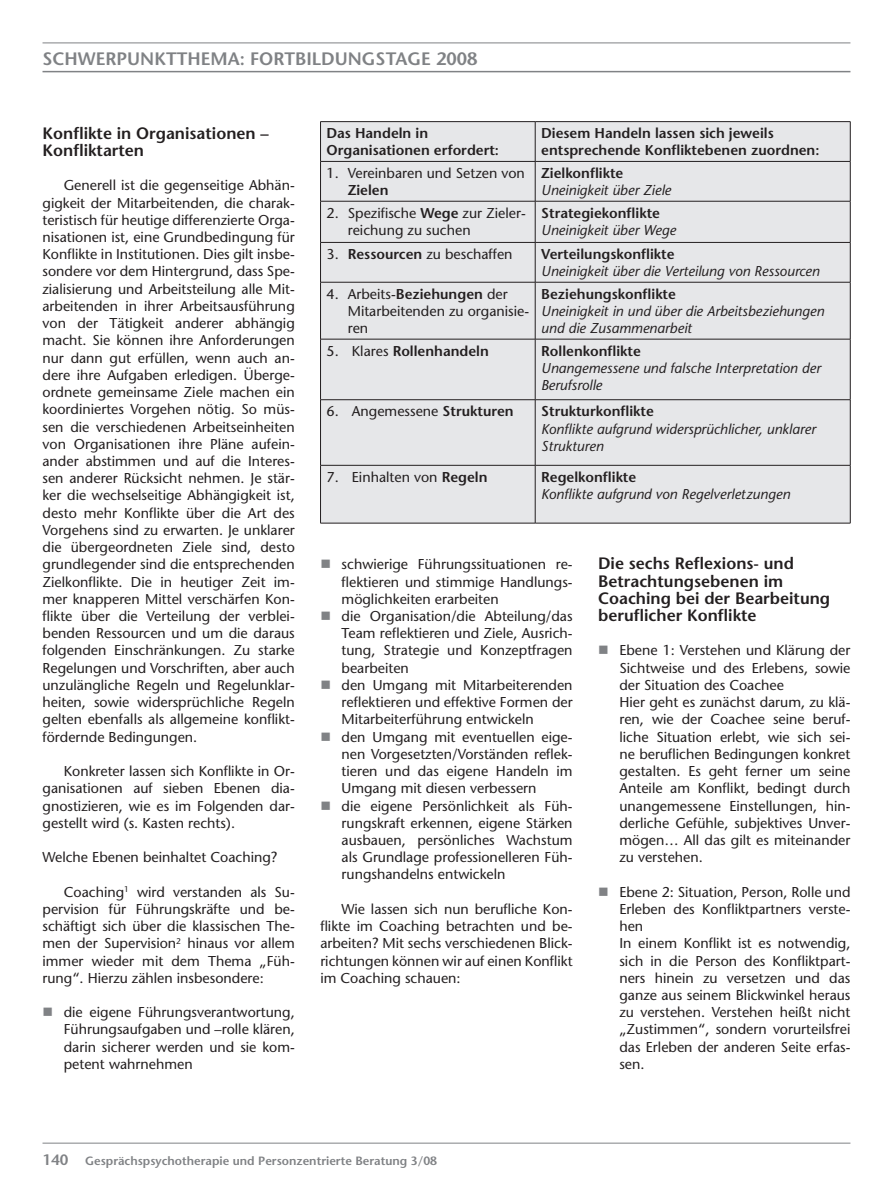
<style>
.page{position:relative;width:893px;height:1191px;background:#fff}
.page>*{position:absolute;margin:0;border:0;box-sizing:border-box;transform-origin:0 0}
.t1{font:600 18px "Stone Sans";color:#808285}
.t2{font:600 16.5px/17.2px "Stone Sans";color:#231f20}
.t3{font:14.25px/17.2px "Stone Sans";color:#231f20;text-align:justify}
.t4{font:italic 14.25px/17.1px "Stone Sans";color:#231f20}
.t5{font:600 14.25px/17.1px "Stone Sans";color:#231f20}
.t6{font:14.25px "Wingdings";color:#808285}
.t7{font:600 12px "Stone Sans";color:#808285}
.s1{font-weight:600}
.s2{font-weight:400}
.s3{font-size:15px}
</style>
<div class="page">
<hr style="left:43px;top:1142px;width:807px;height:1px;background:#808285">
<hr style="left:43px;top:43px;width:807px;height:1px;background:#808285">
<hr style="left:43px;top:71px;width:807px;height:1px;background:#808285">
<div style="left:321px;top:122px;width:529px;height:401px;background:#e6e7e9"></div>
<hr style="left:320px;top:121px;width:215px;height:1px;background:#231f20">
<hr style="left:320px;top:122px;width:1px;height:39px;background:#231f20">
<hr style="left:535px;top:121px;width:315px;height:1px;background:#231f20">
<hr style="left:535px;top:122px;width:1px;height:39px;background:#231f20">
<hr style="left:850px;top:122px;width:1px;height:39px;background:#231f20">
<hr style="left:320px;top:161px;width:215px;height:1px;background:#231f20">
<hr style="left:320px;top:162px;width:1px;height:39px;background:#231f20">
<hr style="left:535px;top:161px;width:315px;height:1px;background:#231f20">
<hr style="left:535px;top:162px;width:1px;height:39px;background:#231f20">
<hr style="left:850px;top:162px;width:1px;height:39px;background:#231f20">
<hr style="left:320px;top:201px;width:215px;height:1px;background:#231f20">
<hr style="left:320px;top:201px;width:1px;height:41px;background:#231f20">
<hr style="left:535px;top:201px;width:315px;height:1px;background:#231f20">
<hr style="left:535px;top:201px;width:1px;height:41px;background:#231f20">
<hr style="left:850px;top:201px;width:1px;height:41px;background:#231f20">
<hr style="left:320px;top:242px;width:215px;height:1px;background:#231f20">
<hr style="left:320px;top:243px;width:1px;height:39px;background:#231f20">
<hr style="left:535px;top:242px;width:315px;height:1px;background:#231f20">
<hr style="left:535px;top:243px;width:1px;height:39px;background:#231f20">
<hr style="left:850px;top:243px;width:1px;height:39px;background:#231f20">
<hr style="left:320px;top:282px;width:215px;height:1px;background:#231f20">
<hr style="left:320px;top:282px;width:1px;height:57px;background:#231f20">
<hr style="left:535px;top:282px;width:315px;height:1px;background:#231f20">
<hr style="left:535px;top:282px;width:1px;height:57px;background:#231f20">
<hr style="left:850px;top:282px;width:1px;height:57px;background:#231f20">
<hr style="left:320px;top:339px;width:215px;height:1px;background:#231f20">
<hr style="left:320px;top:339px;width:1px;height:60px;background:#231f20">
<hr style="left:535px;top:339px;width:315px;height:1px;background:#231f20">
<hr style="left:535px;top:339px;width:1px;height:60px;background:#231f20">
<hr style="left:850px;top:339px;width:1px;height:60px;background:#231f20">
<hr style="left:320px;top:399px;width:215px;height:1px;background:#231f20">
<hr style="left:320px;top:400px;width:1px;height:65px;background:#231f20">
<hr style="left:535px;top:399px;width:315px;height:1px;background:#231f20">
<hr style="left:535px;top:400px;width:1px;height:65px;background:#231f20">
<hr style="left:850px;top:400px;width:1px;height:65px;background:#231f20">
<hr style="left:320px;top:465px;width:215px;height:1px;background:#231f20">
<hr style="left:320px;top:465px;width:1px;height:58px;background:#231f20">
<hr style="left:535px;top:465px;width:315px;height:1px;background:#231f20">
<hr style="left:535px;top:465px;width:1px;height:58px;background:#231f20">
<hr style="left:850px;top:465px;width:1px;height:58px;background:#231f20">
<hr style="left:320px;top:523px;width:215px;height:1px;background:#231f20">
<hr style="left:535px;top:523px;width:315px;height:1px;background:#231f20">
<p class="t1" style="left:43px;top:47px;width:436px">Schwerpunktthema: FortbildunGstage 2008</p>
<p class="t2" style="left:43px;top:124px;width:228px">Konflikte in Organisationen –<br>Konfliktarten</p>
<p class="t3" style="left:43px;top:177px;width:254px;text-indent:21px">Generell ist die gegenseitige Abhän&shy;gigkeit der Mitarbeitenden, die charak&shy;teristisch für heutige differenzierte Orga&shy;nisationen ist, eine Grundbedingung für Konflikte in Institutionen. Dies gilt insbe&shy;sondere vor dem Hintergrund, dass Spe&shy;zialisierung und Arbeitsteilung alle Mit&shy;arbeitenden in ihrer Arbeitsausführung von der Tätigkeit anderer abhängig macht. Sie können ihre Anforderungen nur dann gut erfüllen, wenn auch an&shy;dere ihre Aufgaben erledigen. Überge&shy;ordnete gemeinsame Ziele machen ein koordiniertes Vorgehen nötig. So müs&shy;sen die verschiedenen Arbeitseinheiten von Organisationen ihre Pläne aufein&shy;ander abstimmen und auf die Interes&shy;sen anderer Rücksicht nehmen. Je stär&shy;ker die wechselseitige Abhängigkeit ist, desto mehr Konflikte über die Art des Vorgehens sind zu erwarten. Je unklarer die übergeordneten Ziele sind, desto grundlegender sind die entsprechenden Zielkonflikte. Die in heutiger Zeit im&shy;mer knapperen Mittel verschärfen Kon&shy;flikte über die Verteilung der verblei&shy;benden Ressourcen und um die daraus folgenden Einschränkungen. Zu starke Regelungen und Vorschriften, aber auch unzulängliche Regeln und Regelunklar&shy;heiten, sowie widersprüchliche Regeln gelten ebenfalls als allgemeine konflikt&shy;fördernde Bedingungen.</p>
<p class="t3" style="left:43px;top:762px;width:254px;text-indent:21px">Konkreter lassen sich Konflikte in Or&shy;ganisationen auf sieben Ebenen dia&shy;gnostizieren, wie es im Folgenden dar&shy;gestellt wird (s. Kasten rechts).</p>
<p class="t3" style="left:43px;top:848px;width:236px">Welche Ebenen beinhaltet Coaching?</p>
<p class="t3" style="left:43px;top:883px;width:254px;text-indent:21px">Coaching<sup>1</sup> wird verstanden als Su&shy;pervision für Führungskräfte und be&shy;schäftigt sich über die klassischen The&shy;men der Supervision<sup>2</sup> hinaus vor allem immer wieder mit dem Thema „Füh&shy;rung“. Hierzu zählen insbesondere:</p>
<p class="t3" style="left:64px;top:1003px;width:233px">die eigene Führungsverantwortung, Führungsaufgaben und –rolle klären, darin sicherer werden und sie kom&shy;petent wahrnehmen</p>
<p class="t6" style="left:43px;top:1004px;width:12px">■</p>
<p class="t5" style="left:327px;top:125px;width:174px">Das Handeln in<br>Organisationen erfordert:</p>
<p class="t5" style="left:541px;top:125px;width:280px">Diesem H andeln lassen sich jeweils entsprechende Konfliktebenen zuordnen:</p>
<p class="t3" style="left:326px;top:164px;width:200px">1. Vereinbaren und Setzen von</p>
<p class="t5" style="left:348px;top:182px;width:42px">Zielen</p>
<p class="t5" style="left:541px;top:165px;width:84px">Zielkonflikte</p>
<p class="t4" style="left:541px;top:182px;width:131px">Uneinigkeit über Ziele</p>
<p class="t3" style="left:348px;top:204px;width:180px;text-indent:-21px">2. Spezifische <span class="s1">Wege</span> zur Zieler&shy;reichung zu suchen</p>
<p class="t5" style="left:541px;top:204px;width:120px">Strategiekonflikte</p>
<p class="t4" style="left:541px;top:221px;width:136px">Uneinigkeit über Wege</p>
<p class="t3" style="left:326px;top:245px;width:188px">3. <span class="s1">Ressourcen</span> zu beschaffen</p>
<p class="t5" style="left:541px;top:245px;width:135px">Verteilungskonflikte</p>
<p class="t4" style="left:541px;top:263px;width:280px">Uneinigkeit über die Verteilung von Ressourcen</p>
<p class="t3" style="left:348px;top:285px;width:183px;text-align:left;text-indent:-21px">4. Arbeits-<span class="s1">Beziehungen</span> der<br>Mitarbeitenden zu organisie&shy;ren</p>
<p class="t5" style="left:541px;top:285px;width:136px">Beziehungskonflikte</p>
<p class="t4" style="left:541px;top:302px;width:285px">Uneinigkeit in und über die Arbeitsbeziehungen und die Zusammenarbeit</p>
<p class="t5" style="left:326px;top:342px;width:164px"><span class="s2">5. Klares</span> Rollenhandeln</p>
<p class="t5" style="left:541px;top:342px;width:101px">Rollenkonflikte</p>
<p class="t4" style="left:541px;top:359px;width:281px">Unangemessene und falsche Interpretation der<br>Berufsrolle</p>
<p class="t3" style="left:326px;top:403px;width:189px">6. Angemessene <span class="s1">Strukturen</span></p>
<p class="t5" style="left:541px;top:403px;width:114px">Strukturkonflikte</p>
<p class="t4" style="left:541px;top:420px;width:276px">Konflikte aufgrund widersprüchlicher, unklarer<br>Strukturen</p>
<p class="t3" style="left:326px;top:468px;width:162px">7. Einhalten von <span class="s1">Regeln</span></p>
<p class="t5" style="left:541px;top:468px;width:97px">Regelkonflikte</p>
<p class="t4" style="left:541px;top:485px;width:251px">Konflikte aufgrund von Regelverletzungen</p>
<p class="t3" style="left:342px;top:556px;width:233px;text-align:left">schwierige Führungssituationen re&shy;flektieren und stimmige Handlungs&shy;möglichkeiten erarbeiten<br>die Organisation/die Abteilung/das Team reflektieren und Ziele, Ausrich&shy;tung, Strategie und Konzeptfragen bearbeiten<br>den Umgang mit Mitarbeiterenden reflektieren und effektive Formen der Mitarbeiterführung entwickeln<br>den Umgang mit eventuellen eige&shy;nen Vorgesetzten/Vorständen reflek&shy;tieren und das eigene Handeln im Umgang mit diesen verbessern<br>die eigene Persönlichkeit als Füh&shy;rungskraft erkennen, eigene Stärken ausbauen, persönliches Wachstum als Grundlage professionelleren Füh&shy;rungshandelns entwickeln</p>
<p class="t3" style="left:320px;top:900px;width:254px;text-indent:21px">Wie lassen sich nun berufliche Kon&shy;flikte im Coaching betrachten und be&shy;arbeiten? Mit sechs verschiedenen Blick&shy;richtungen können wir auf einen Konflikt im Coaching schauen:</p>
<p class="t6" style="left:320px;top:556px;width:12px">■</p>
<p class="t6" style="left:320px;top:608px;width:12px">■</p>
<p class="t6" style="left:320px;top:677px;width:12px">■</p>
<p class="t6" style="left:320px;top:729px;width:12px">■</p>
<p class="t6" style="left:320px;top:797px;width:12px">■</p>
<p class="t2" style="left:598px;top:555px;width:234px">Die sechs Reflexions- und<br>Betrachtungsebenen im<br>Coaching bei der Bearbeitung beruflicher Konflikte</p>
<p class="t3" style="left:619px;top:642px;width:233px;text-align:left">Ebene 1: Verstehen und Klärung der Sichtweise und des Erlebens, sowie der Situation des Coachee<br>Hier geht es zunächst darum, zu klä&shy;ren, wie der Coachee seine beruf&shy;liche Situation erlebt, wie sich sei&shy;ne beruflichen Bedingungen konkret gestalten. Es geht ferner um seine Anteile am Konflikt, bedingt durch unangemessene Einstellungen, hin&shy;derliche Gefühle, subjektives Unver&shy;mögen… All das gilt es miteinander zu verstehen.</p>
<p class="t3" style="left:619px;top:883px;width:233px;text-align:left">Ebene 2: Situation, Person, Rolle und<br>Erleben des Konfliktpartners verste&shy;hen<br>In einem Konflikt ist es notwendig, sich in die Person des Konfliktpart&shy;ners hinein zu versetzen und das ganze aus seinem Blickwinkel heraus zu verstehen. Verstehen heißt nicht „Zustimmen“, sondern vorurteilsfrei das Erleben der anderen Seite erfas&shy;sen.</p>
<p class="t6" style="left:598px;top:642px;width:12px">■</p>
<p class="t6" style="left:598px;top:884px;width:12px">■</p>
<p class="t7" style="left:43px;top:1154px;width:396px"><span class="s3">140</span> Gesprächspsychotherapie und Personzentrierte Beratung 3/08</p>
</div>
